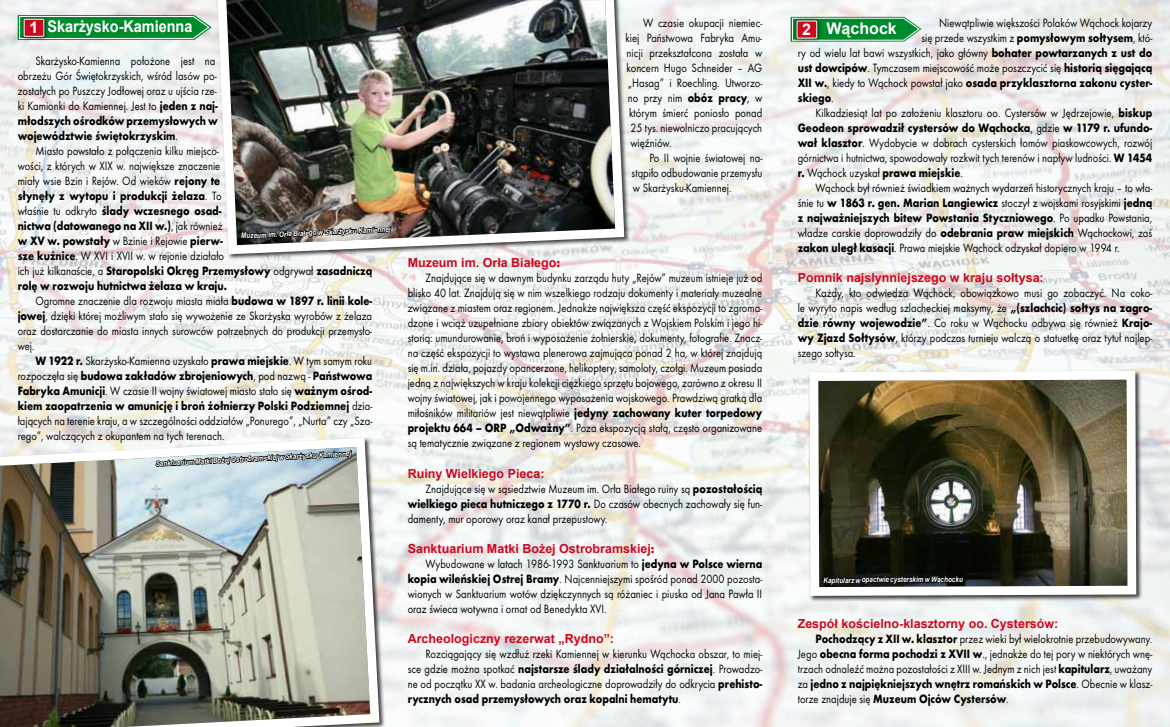
<style>
.page{position:relative;width:1170px;height:727px;background:#fff}
.page>*{position:absolute;margin:0;border:0;box-sizing:border-box;transform-origin:0 0}
.t1{font:700 16px "Arial";color:#fff}
.t2{font:12.5px/15px "Futura TEE";color:#000;text-align:justify;scale:.85 1}
.t3{font:700 12.5px "Futura TEE";color:#000;scale:.85 1}
.t4{font:700 12.5px "Arial";color:#cd071e}
.t5{font:italic 700 7.5px "Arial";color:#fff;scale:.85 1}
.s1{font-weight:700}
.s2{font-weight:400}
.s3{font-family:"Futura TEE"}
</style>
<div class="page">
<img style="left:0;top:0;width:1169px;height:726px">
<svg style="left:790px;top:17px;width:131px;height:25px;background:#2e9e53"></svg>
<div style="left:793px;top:17px;width:28px;height:26px;background:#000;opacity:.75"></div>
<div style="left:797px;top:21px;width:19px;height:17px;background:#cd071e"></div>
<div style="left:796px;top:21px;width:21px;height:18px;border:1px solid #fff"></div>
<svg style="left:18px;top:15px;width:193px;height:25px;background:#22984a"></svg>
<div style="left:20px;top:15px;width:29px;height:26px;background:#000;opacity:.75"></div>
<div style="left:24px;top:19px;width:20px;height:17px;background:#cd071e"></div>
<div style="left:24px;top:19px;width:20px;height:18px;border:1px solid #fff"></div>
<img style="left:805px;top:366px;width:335px;height:360px">
<img style="left:0;top:433px;width:384px;height:293px">
<img style="left:212px;top:0;width:416px;height:259px">
<svg style="left:154px;top:433px;width:199px;height:51px"></svg>
<img style="left:240px;top:210px;width:152px;height:46px">
<svg style="left:822px;top:564px;width:142px;height:31px"></svg>
<p class="t2" style="left:939px;top:15px;width:252px">Niewątpliwie większości Polaków Wąchock kojarzy</p>
<p class="t2" style="left:921px;top:30px;width:273px">się przede wszystkim z <span class="s1">pomysłowym sołtysem</span>, któ-</p>
<p class="t2" style="left:797px;top:45px;width:418px">ry od wielu lat bawi wszystkich, jako główny <span class="s1">bohater powtarzanych z ust do</span></p>
<p class="t2" style="left:797px;top:60px;width:418px"><span class="s1">ust dowcipów</span>. Tymczasem miejscowość może poszczycić się <span class="s1">historią sięgającą</span></p>
<p class="t3" style="left:797px;top:75px;width:418px">XII w.<span class="s2">, kiedy to Wąchock powstał jako</span> osada przyklasztorna zakonu cyster-</p>
<p class="t3" style="left:797px;top:90px;width:44px">skiego<span class="s2">.</span></p>
<p class="t2" style="left:815px;top:105px;width:398px">Kilkadziesiąt lat po założeniu klasztoru oo. Cystersów w Jędrzejowie, <span class="s1">biskup</span></p>
<p class="t3" style="left:797px;top:120px;width:418px">Geodeon sprowadził cystersów do Wąchocka<span class="s2">, gdzie</span> w 1179 r. ufundo-</p>
<p class="t2" style="left:797px;top:135px;width:418px"><span class="s1">wał klasztor</span>. Wydobycie w dobrach cysterskich łomów piaskowcowych, rozwój</p>
<p class="t2" style="left:797px;top:150px;width:418px">górnictwa i hutnictwa, spowodowały rozkwit tych terenów i napływ ludności. <span class="s1">W 1454</span></p>
<p class="t3" style="left:797px;top:165px;width:196px">r. <span class="s2">Wąchock uzyskał</span> prawa miejskie<span class="s2">.</span></p>
<p class="t2" style="left:815px;top:180px;width:398px">Wąchock był również świadkiem ważnych wydarzeń historycznych kraju – to wła-</p>
<p class="t2" style="left:797px;top:195px;width:418px">śnie tu <span class="s1">w 1863 r. gen. Marian Langiewicz</span> stoczył z wojskami rosyjskimi <span class="s1">jedną</span></p>
<p class="t3" style="left:797px;top:210px;width:418px">z najważniejszych bitew Powstania Styczniowego<span class="s2">. Po upadku Powstania,</span></p>
<p class="t2" style="left:797px;top:225px;width:418px">władze carskie doprowadziły do <span class="s1">odebrania praw miejskich</span> Wąchockowi, zaś</p>
<p class="t2" style="left:797px;top:240px;width:380px"><span class="s1">zakon uległ kasacji</span>. Prawa miejskie Wąchock odzyskał dopiero w 1994 r.</p>
<p class="t4" style="left:797px;top:269px;width:247px">Pomnik najsłynniejszego w kraju sołtysa:</p>
<p class="t2" style="left:797px;top:285px;width:418px;text-indent:18px">Każdy, kto odwiedza Wąchock, obowiązkowo musi go zobaczyć. Na coko&shy;le wyryto napis według szlacheckiej maksymy, że <span class="s1">„(szlachcic) sołtys na zagro&shy;dzie równy wojewodzie”</span>. Co roku w Wąchocku odbywa się również <span class="s1">Krajo&shy;wy Zjazd Sołtysów</span>, którzy podczas turnieju walczą o statuetkę oraz tytuł najlep&shy;szego sołtysa.</p>
<p class="t2" style="left:643px;top:15px;width:142px">W czasie okupacji niemiec-</p>
<p class="t2" style="left:625px;top:30px;width:162px">kiej Państwowa Fabryka Amu-</p>
<p class="t2" style="left:626px;top:45px;width:161px">nicji przekształcona została w</p>
<p class="t2" style="left:626px;top:60px;width:161px">koncern Hugo Schneider – AG</p>
<p class="t2" style="left:627px;top:75px;width:160px">„Hasag” i Roechling. Utworzo-</p>
<p class="t2" style="left:627px;top:90px;width:160px">no przy nim <span class="s1">obóz pracy</span>, w</p>
<p class="t2" style="left:629px;top:105px;width:158px">którym śmierć poniosło ponad</p>
<p class="t2" style="left:630px;top:120px;width:157px">25 tys. niewolniczo pracujących</p>
<p class="t2" style="left:630px;top:135px;width:50px">więźniów.</p>
<p class="t2" style="left:649px;top:150px;width:134px">Po II wojnie światowej na-</p>
<p class="t2" style="left:631px;top:165px;width:155px">stąpiło odbudowanie przemysłu</p>
<p class="t2" style="left:632px;top:180px;width:118px">w Skarżysku-Kamiennej.</p>
<p class="t1" style="left:29px;top:16px;width:164px">1 Skarżysko-Kamienna</p>
<p class="t1" style="left:802px;top:18px;width:96px">2 Wąchock</p>
<p class="t2" style="left:18px;top:53px;width:237px;text-align:left;text-indent:18px">Skarżysko-Kamienna położone jest na obrzeżu Gór Świętokrzyskich, wśród lasów po&shy;zostałych po Puszczy Jodłowej oraz u ujścia rze&shy;ki Kamionki do Kamiennej. Jest to <span class="s1">jeden z naj&shy;młodszych ośrodków przemysłowych w województwie świętokrzyskim</span>.</p>
<p class="t2" style="left:18px;top:143px;width:418px;text-align:left;text-indent:18px">Miasto powstało z połączenia kilku miejsco-<br>wości, z których w XIX w. największe znaczenie<br>miały wsie Bzin i Rejów. Od wieków <span class="s1">rejony te<br>słynęły z wytopu i produkcji żelaza</span>. To<br>właśnie tu odkryto <span class="s1">ślady wczesnego osad-<br>nictwa (datowanego na XII w.)</span>, jak również<br><span class="s1">w XV w. powstały</span> w Bzinie i Rejowie <span class="s1">pierw-<br>sze kuźnice</span>. W XVI i XVII w. w rejonie działało<br>ich już kilkanaście, a <span class="s1">Staropolski Okręg Przemysłowy</span> odgrywał <span class="s1">zasadniczą rolę w rozwoju hutnictwa żelaza w kraju.</span></p>
<p class="t2" style="left:18px;top:293px;width:418px;text-indent:18px">Ogromne znaczenie dla rozwoju miasta miała <span class="s1">budowa w 1897 r. linii kole&shy;jowej</span>, dzięki której możliwym stało się wywożenie ze Skarżyska wyrobów z żelaza oraz dostarczanie do miasta innych surowców potrzebnych do produkcji przemysło&shy;wej.</p>
<p class="t2" style="left:18px;top:353px;width:418px;text-indent:18px"><span class="s1">W 1922 r.</span> Skarżysko-Kamienna uzyskało <span class="s1">prawa miejskie</span>. W tym samym roku rozpoczęła się <span class="s1">budowa zakładów zbrojeniowych</span>, pod nazwą - <span class="s1">Państwowa Fabryka Amunicji</span>. W czasie II wojny światowej miasto stało się <span class="s1">ważnym ośrod&shy;kiem zaopatrzenia w amunicję i broń żołnierzy Polski Podziemnej</span> dzia&shy;łających na terenie kraju, a w szczególności oddziałów „Ponurego”, „Nurta” czy „Sza&shy;rego”, walczących z okupantem na tych terenach.</p>
<p class="t5" style="left:241px;top:231px;width:177px;rotate:-3deg">Muzeum im. Orła Białego w Skarżysku-Kamiennej</p>
<p class="t4" style="left:407px;top:254px;width:154px">Muzeum im. Orła Białego<span class="s3">:</span></p>
<p class="t2" style="left:407px;top:270px;width:418px;text-indent:18px">Znajdujące się w dawnym budynku zarządu huty „Rejów” muzeum istnieje już od blisko 40 lat. Znajdują się w nim wszelkiego rodzaju dokumenty i materiały muzealne związane z miastem oraz regionem. Jednakże największa część ekspozycji to zgroma&shy;dzone i wciąż uzupełniane zbiory obiektów związanych z Wojskiem Polskim i jego hi&shy;storią: umundurowanie, broń i wyposażenie żołnierskie, dokumenty, fotografie. Znacz&shy;na część ekspozycji to wystawa plenerowa zajmująca ponad 2 ha, w której znajdują się m.in. działa, pojazdy opancerzone, helikoptery, samoloty, czołgi. Muzeum posiada jedną z największych w kraju kolekcji ciężkiego sprzętu bojowego, zarówno z okresu II wojny światowej, jak i powojennego wyposażenia wojskowego. Prawdziwą gratką dla miłośników militariów jest niewątpliwie <span class="s1">jedyny zachowany kuter torpedowy projektu 664 – ORP „Odważny”</span>. Poza ekspozycją stałą, często organizowane są tematycznie związane z regionem wystawy czasowe.</p>
<p class="t4" style="left:407px;top:464px;width:138px">Ruiny Wielkiego Pieca:</p>
<p class="t2" style="left:407px;top:480px;width:418px;text-indent:18px">Znajdujące się w sąsiedztwie Muzeum im. Orła Białego ruiny są <span class="s1">pozostałością wielkiego pieca hutniczego z 1770 r.</span> Do czasów obecnych zachowały się fun&shy;damenty, mur oporowy oraz kanał przepustowy.</p>
<p class="t4" style="left:407px;top:539px;width:248px">Sanktuarium Matki Bożej Ostrobramskiej<span class="s3">:</span></p>
<p class="t2" style="left:407px;top:555px;width:418px;text-indent:18px">Wybudowane w latach 1986-1993 Sanktuarium to <span class="s1">jedyna w Polsce wierna kopia wileńskiej Ostrej Bramy</span>. Najcenniejszymi spośród ponad 2000 pozosta&shy;wionych w Sanktuarium wotów dziękczynnych są różaniec i piuska od Jana Pawła II oraz świeca wotywna i ornat od Benedykta XVI.</p>
<p class="t4" style="left:407px;top:629px;width:208px">Archeologiczny rezerwat „Rydno”:</p>
<p class="t2" style="left:407px;top:645px;width:418px;text-indent:18px">Rozciągający się wzdłuż rzeki Kamiennej w kierunku Wąchocka obszar, to miej&shy;sce gdzie można spotkać <span class="s1">najstarsze ślady działalności górniczej</span>. Prowadzo&shy;ne od początku XX w. badania archeologiczne doprowadziły do odkrycia <span class="s1">prehisto&shy;rycznych osad przemysłowych oraz kopalni hematytu</span>.</p>
<p class="t5" style="left:155px;top:458px;width:232px;rotate:-3deg">Sanktuarium Matki Bożej Ostrobramskiej w Skarżysku-Kamiennej</p>
<p class="t5" style="left:823px;top:574px;width:166px">Kapitularz w opactwie cysterskim w Wąchocku</p>
<p class="t4" style="left:797px;top:614px;width:262px">Zespół kościelno-klasztorny oo. Cystersów:</p>
<p class="t2" style="left:797px;top:630px;width:418px;text-indent:18px"><span class="s1">Pochodzący z XII w. klasztor</span> przez wieki był wielokrotnie przebudowywany.<br>Jego <span class="s1">obecna forma pochodzi z XVII w</span>., jednakże do tej pory w niektórych wnę&shy;trzach odnaleźć można pozostałości z XIII w. Jednym z nich jest <span class="s1">kapitularz</span>, uważany za <span class="s1">jedno z najpiękniejszych wnętrz romańskich w Polsce</span>. Obecnie w klasz&shy;torze znajduje się <span class="s1">Muzeum Ojców Cystersów</span>.</p>
</div>
